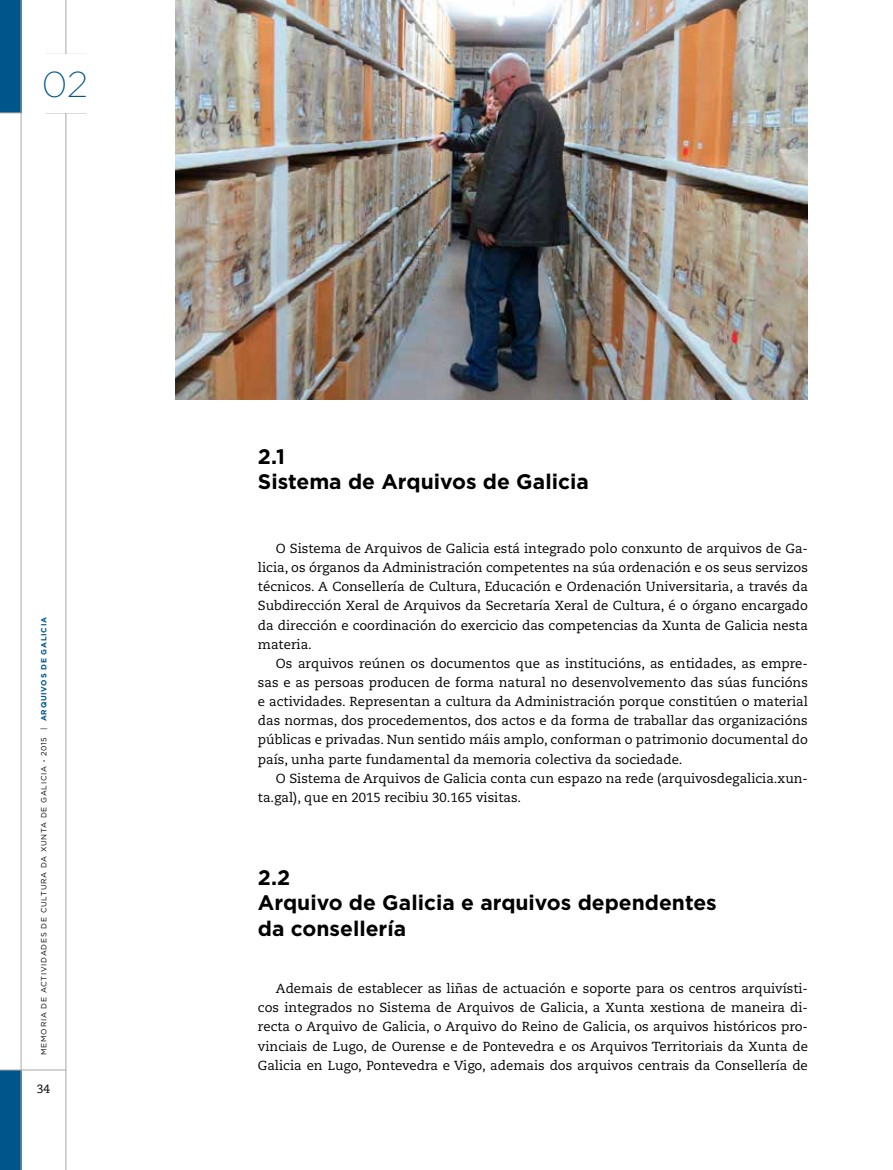
<style>
.page{position:relative;width:893px;height:1170px;background:#fff}
.page>*{position:absolute;margin:0;border:0;box-sizing:border-box;transform-origin:0 0}
.t1{font:200 36px "Gotham";color:#00568a}
.t2{font:700 21px/25.5px "Gotham";color:#000}
.t3{font:13.2px/19px "Caecilia LT Std";color:#000;text-align:justify}
.t4{font:12px "Caecilia LT Std";color:#000}
.t5{font:7.5px "Gotham";letter-spacing:.1em;color:#000}
.s1{font-weight:700}
.s2{font-weight:700;color:#00568a}
</style>
<div class="page">
<div style="left:0;top:1069px;width:21px;height:100px;background:#00568a"></div>
<div style="left:0;top:0;width:21px;height:113px;background:#00568a"></div>
<hr style="left:0;top:1069px;width:66px;height:1px;background:#a8a8a7">
<hr style="left:66px;top:0;width:1px;height:1169px;background:#a8a8a7">
<hr style="left:21px;top:0;width:1px;height:1169px;background:#a8a8a7">
<svg style="left:0;top:113px;width:21px;height:1px"></svg>
<hr style="left:45px;top:113px;width:42px;height:1px;background:#a8a8a7">
<hr style="left:45px;top:54px;width:41px;height:1px;background:#a8a8a7">
<div style="left:32px;top:55px;width:66px;height:58px;background:#fff"></div>
<img style="left:176px;top:0;width:632px;height:400px">
<h1 class="t1" style="left:42px;top:61px;width:47px">02</h1>
<p class="t5" style="left:39px;top:1054px;width:439px;rotate:-90deg">MEMORIA DE ACTIVIDADES DE CULTURA DA XUNTA DE GALICIA <span class="s1">·</span> 2015 | <span class="s2">ARQUIVOS DE GALICIA</span></p>
<p class="t4" style="left:37px;top:1082px;width:15px">34</p>
<h2 class="t2" style="left:258px;top:443px;width:332px">2.1<br>Sistema de Arquivos de Galicia</h2>
<p class="t3" style="left:258px;top:539px;width:551px;text-indent:18px">O Sistema de Arquivos de Galicia está integrado polo conxunto de arquivos de Ga&shy;licia, os órganos da Administración competentes na súa ordenación e os seus servizos técnicos. A Consellería de Cultura, Educación e Ordenación Universitaria, a través da Subdirección Xeral de Arquivos da Secretaría Xeral de Cultura, é o órgano encargado da dirección e coordinación do exercicio das competencias da Xunta de Galicia nesta materia.</p>
<p class="t3" style="left:258px;top:654px;width:551px;text-indent:18px">Os arquivos reúnen os documentos que as institucións, as entidades, as empre&shy;sas e as persoas producen de forma natural no desenvolvemento das súas funcións e actividades. Representan a cultura da Administración porque constitúen o material das normas, dos procedementos, dos actos e da forma de traballar das organizacións públicas e privadas. Nun sentido máis amplo, conforman o patrimonio documental do país, unha parte fundamental da memoria colectiva da sociedade.</p>
<p class="t3" style="left:258px;top:768px;width:551px;text-indent:18px">O Sistema de Arquivos de Galicia conta cun espazo na rede (arquivosdegalicia.xun&shy;ta.gal), que en 2015 recibiu 30.165 visitas.</p>
<h2 class="t2" style="left:258px;top:864px;width:460px">2.2<br>Arquivo de Galicia e arquivos dependentes da consellería</h2>
<p class="t3" style="left:258px;top:979px;width:551px;text-indent:18px">Ademais de establecer as liñas de actuación e soporte para os centros arquivísti&shy;cos integrados no Sistema de Arquivos de Galicia, a Xunta xestiona de maneira di&shy;recta o Arquivo de Galicia, o Arquivo do Reino de Galicia, os arquivos históricos pro&shy;vinciais de Lugo, de Ourense e de Pontevedra e os Arquivos Territoriais da Xunta de Galicia en Lugo, Pontevedra e Vigo, ademais dos arquivos centrais da Consellería de</p>
</div>
